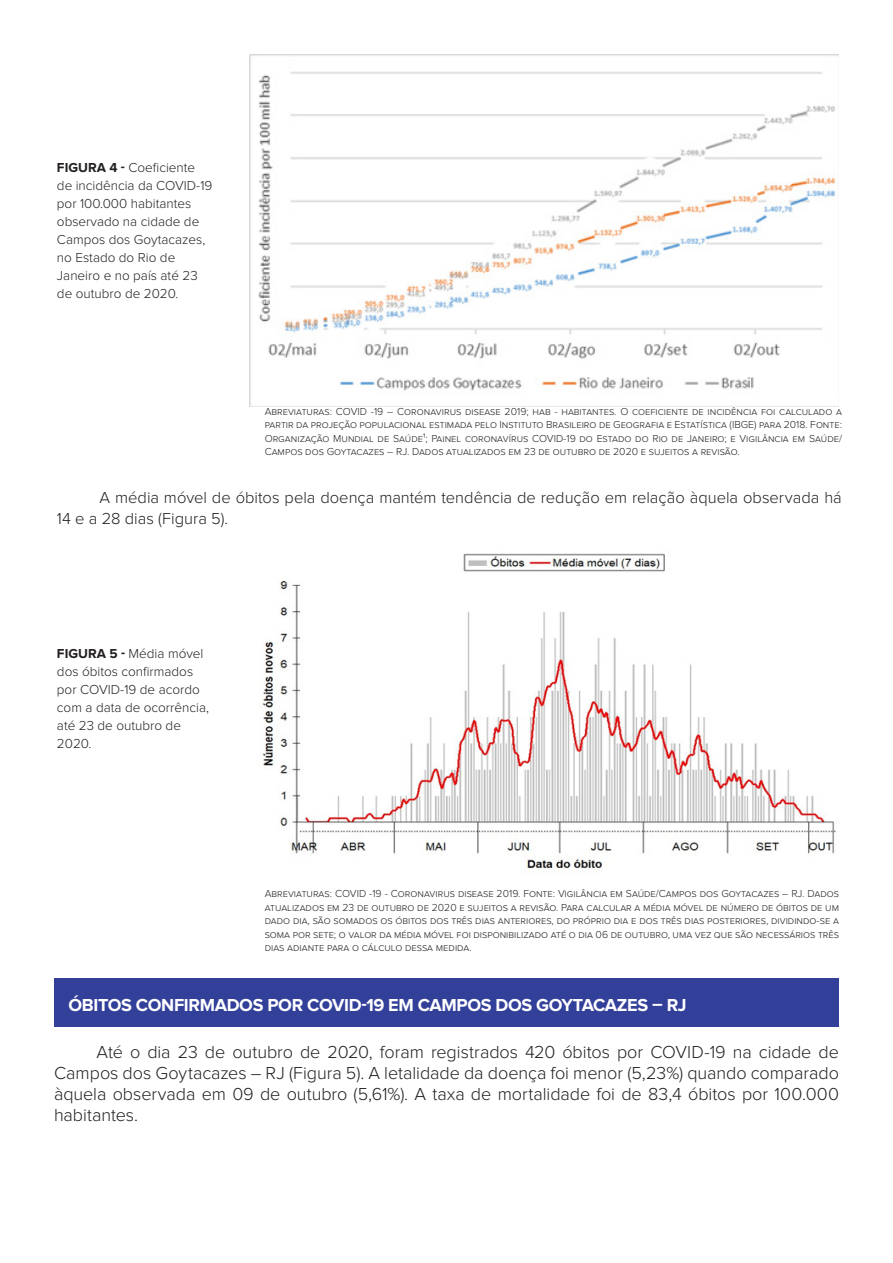
<style>
.page{position:relative;width:893px;height:1263px;background:#fff}
.page>*{position:absolute;margin:0;border:0;box-sizing:border-box;transform-origin:0 0}
.t1{font:300 18px/21px "Proxima Nova";letter-spacing:-.005em;color:#231f20;text-align:justify}
.t2{font:700 18px "Proxima Nova";letter-spacing:-.02em;color:#fff}
.t3{font:300 16.5px/21px "Proxima Nova";color:#231f20}
.t4{font:300 13.5px/18px "Proxima Nova";color:#231f20}
.t5{font:300 10.5px/13.5px "Proxima Nova";color:#231f20;text-align:justify}
.s1{font-weight:700}
</style>
<div class="page">
<img style="left:262px;top:553px;width:574px;height:318px">
<div style="left:54px;top:978px;width:785px;height:49px;background:#334099"></div>
<img style="left:249px;top:54px;width:590px;height:352px">
<p class="t4" style="left:57px;top:160px;width:157px"><span class="s1">FIGURA 4 -</span> Coeficiente de incidência da COVID-19 por 100.000 habitantes observado na cidade de<br>Campos dos Goytacazes, no Estado do Rio de<br>Janeiro e no país até 23 de outubro de 2020.</p>
<p class="t5" style="left:265px;top:405px;width:579px">Abreviaturas: COVID -19 – Coronavirus disease 2019; hab - habitantes. O coeficiente de incidência foi calculado a partir da projeção populacional estimada pelo Instituto Brasileiro de Geografia e Estatística (IBGE) para 2018. Fonte:<br>Organização Mundial de Saúde¹; Painel coronavírus COVID-19 do Estado do Rio de Janeiro; e Vigilância em Saúde/ Campos dos Goytacazes – RJ. Dados atualizados em 23 de outubro de 2020 e sujeitos a revisão.</p>
<p class="t3" style="left:57px;top:488px;width:786px;text-indent:43px">A média móvel de óbitos pela doença mantém tendência de redução em relação àquela observada há<br>14 e a 28 dias (Figura 5).</p>
<p class="t4" style="left:57px;top:645px;width:154px"><span class="s1">FIGURA 5 -</span> Média móvel dos óbitos confirmados por COVID-19 de acordo com a data de ocorrência, até 23 de outubro de<br>2020.</p>
<p class="t5" style="left:265px;top:887px;width:576px">Abreviaturas: COVID -19 - Coronavirus disease 2019. Fonte: Vigilância em Saúde/Campos dos Goytacazes – RJ. Dados atualizados em 23 de outubro de 2020 e sujeitos a revisão. Para calcular a média móvel de número de óbitos de um dado dia, são somados os óbitos dos três dias anteriores, do próprio dia e dos três dias posteriores, dividindo-se a soma por sete; o valor da média móvel foi disponibilizado até o dia 06 de outubro, uma vez que são necessários três dias adiante para o cálculo dessa medida.</p>
<p class="t2" style="left:68px;top:997px;width:620px">ÓBITOS CONFIRMADOS POR COVID-19 EM CAMPOS DOS GOYTACAZES – RJ</p>
<p class="t1" style="left:54px;top:1042px;width:786px;text-indent:43px">Até o dia 23 de outubro de 2020, foram registrados 420 óbitos por COVID-19 na cidade de Campos dos Goytacazes – RJ (Figura 5). A letalidade da doença foi menor (5,23%) quando comparado àquela observada em 09 de outubro (5,61%). A taxa de mortalidade foi de 83,4 óbitos por 100.000 habitantes.</p>
</div>
